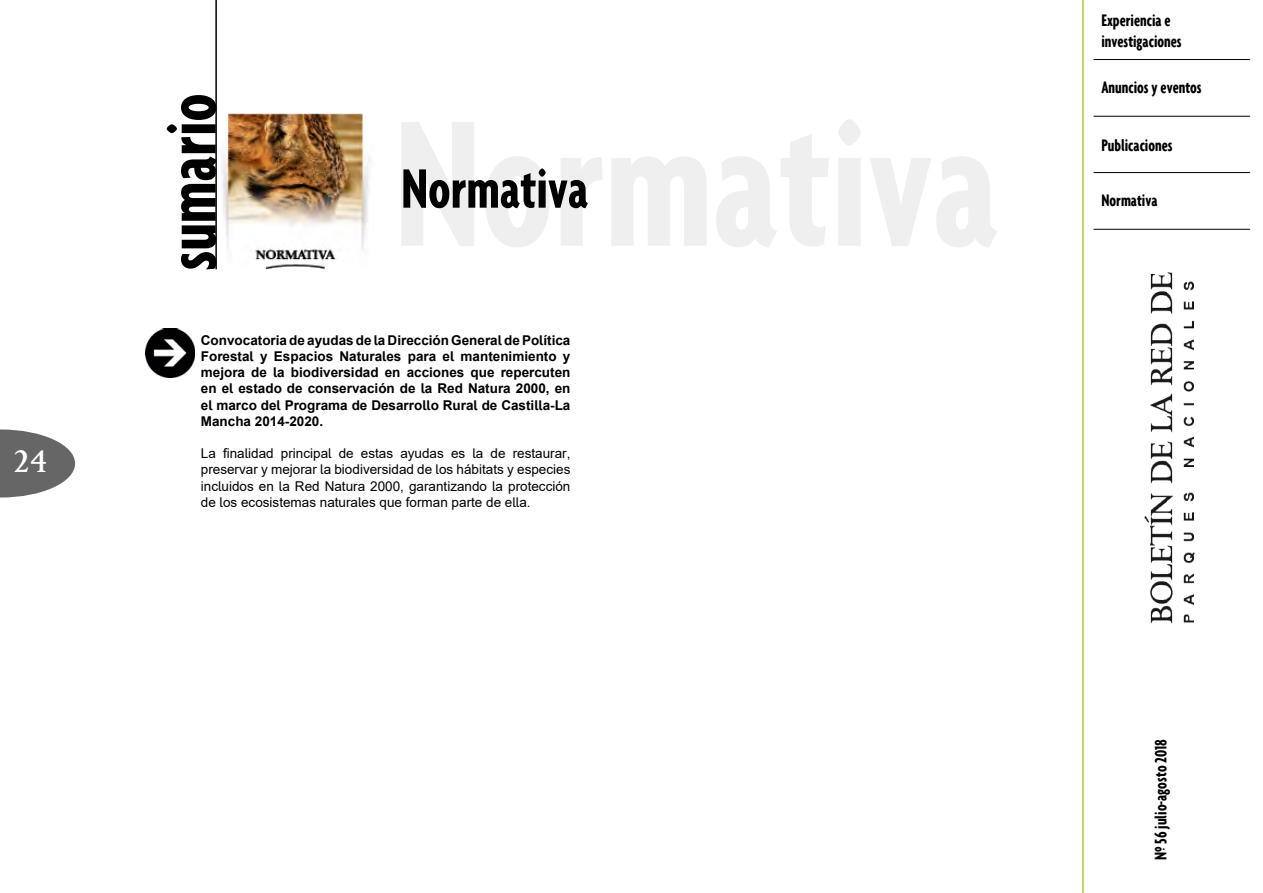
<style>
.page{position:relative;width:1263px;height:893px;background:#fff}
.page>*{position:absolute;margin:0;border:0;box-sizing:border-box;transform-origin:0 0}
.t1{font:700 extra-condensed 75px "Agenda";color:#000}
.t2{font:700 extra-condensed 60px "Agenda";color:#000}
.t3{font:30px "Palermo";color:#fff}
.t4{font:700 extra-condensed 18px/21.6px "Agenda";color:#000}
.t5{font:700 13.5px/16.2px "Arial";color:#000;text-align:justify}
.t6{font:13.5px/16.2px "Arial";color:#000;text-align:justify}
</style>
<div class="page">
<svg style="left:0;top:429px;width:75px;height:68px"></svg>
<img style="left:1126px;top:115px;width:83px;height:509px">
<hr style="left:1082px;top:0;width:2px;height:893px;background:#b3c935">
<hr style="left:1093px;top:59px;width:157px;height:1px;background:#000">
<hr style="left:1093px;top:172px;width:157px;height:1px;background:#000">
<hr style="left:1093px;top:116px;width:157px;height:1px;background:#000">
<hr style="left:1093px;top:229px;width:157px;height:1px;background:#000">
<svg style="left:401px;top:119px;width:596px;height:128px"></svg>
<img style="left:221px;top:113px;width:149px;height:156px">
<hr style="left:215px;top:0;width:2px;height:269px;background:#000">
<img style="left:145px;top:328px;width:50px;height:50px">
<h3 class="t3" style="left:13px;top:444px;width:36px">24</h3>
<h1 class="t1" style="left:149px;top:270px;width:178px;rotate:-90deg">sumario</h1>
<h2 class="t2" style="left:401px;top:155px;width:189px">Normativa</h2>
<p class="t5" style="left:201px;top:332px;width:371px">Convocatoria de ayudas de la Dirección General de Política Forestal y Espacios Naturales para el mantenimiento y mejora de la biodiversidad en acciones que repercuten en el estado de conservación de la Red Natura 2000, en el marco del Programa de Desarrollo Rural de Castilla-La Mancha 2014-2020.</p>
<p class="t6" style="left:201px;top:445px;width:371px">La finalidad principal de estas ayudas es la de restaurar, preservar y mejorar la biodiversidad de los hábitats y especies incluidos en la Red Natura 2000, garantizando la protección de los ecosistemas naturales que forman parte de ella.</p>
<h3 class="t4" style="left:1101px;top:9px;width:82px">Experiencia e investigaciones</h3>
<h3 class="t4" style="left:1101px;top:76px;width:102px">Anuncios y eventos</h3>
<h3 class="t4" style="left:1101px;top:134px;width:73px">Publicaciones</h3>
<h3 class="t4" style="left:1101px;top:189px;width:58px">Normativa</h3>
<h3 class="t4" style="left:1149px;top:860px;width:123px;rotate:-90deg">Nº 56 julio-agosto 2018</h3>
</div>
